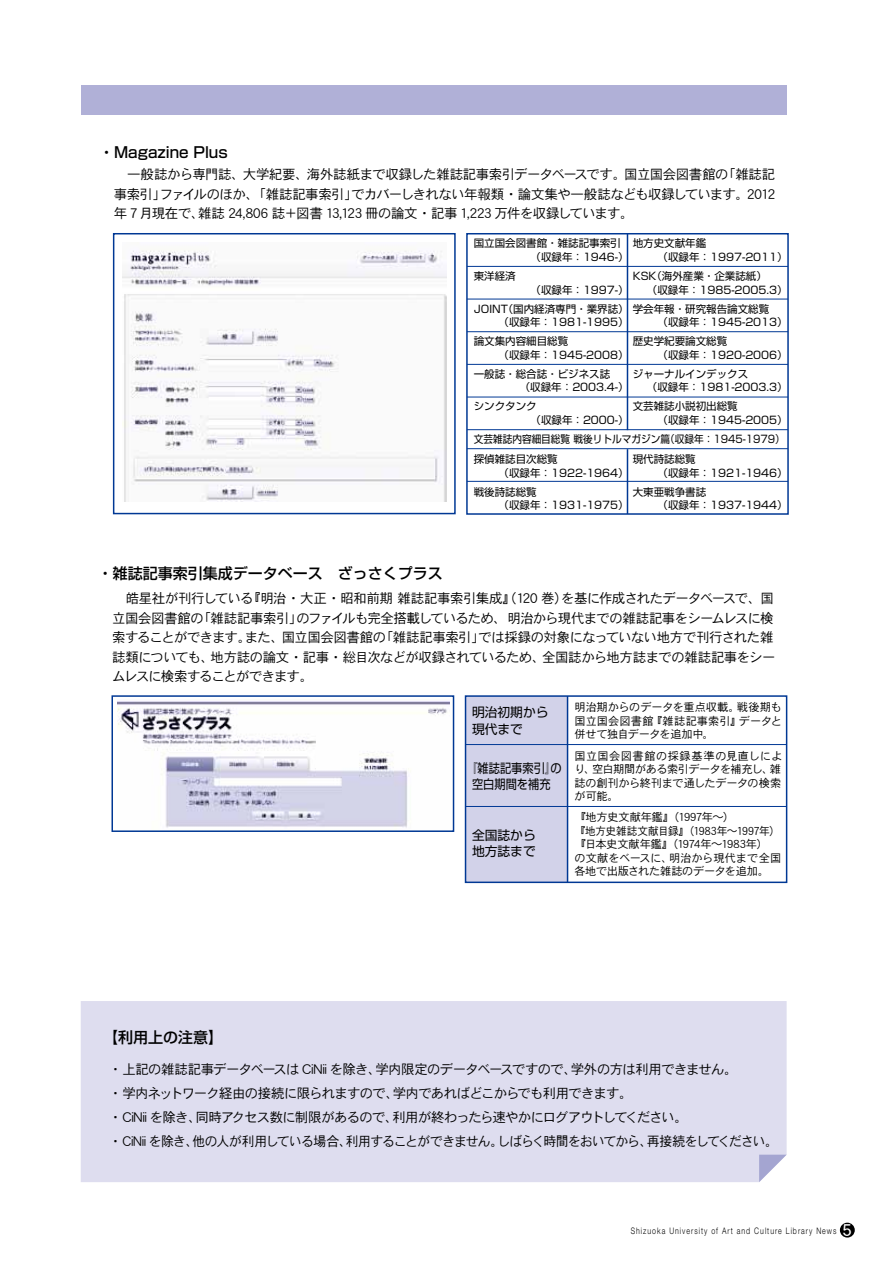
<style>
.page{position:relative;width:893px;height:1263px;background:#fff}
.page>*{position:absolute;margin:0;border:0;box-sizing:border-box;transform-origin:0 0}
.t1{font:16.5px "DFHS Gothic W5 MP RKSJ H";color:#fff}
.t2{font:500 15px "Shin Go Pr 5";color:#000}
.t3{font:13.5px/24px "DFHS Gothic W3 MP RKSJ H";letter-spacing:-.055em;color:#000}
.t4{font:13.5px "DFHS Gothic W3 MP RKSJ H";letter-spacing:-.035em;color:#000}
.t5{font:13.5px "DFHS Gothic W3 MP RKSJ H";letter-spacing:-.03em;color:#000}
.t6{font:13.5px/19.5px "DFHS Gothic W3 MP RKSJ H";letter-spacing:-.075em;color:#000}
.t7{font:13.5px "DFHS Gothic W3 MP RKSJ H";letter-spacing:.015em;color:#000}
.t8{font:13.5px "DFHS Gothic W3 MP RKSJ H";letter-spacing:-.085em;color:#000;scale:.96 1}
.t9{font:13.5px "DFHS Gothic W3 MP RKSJ H";letter-spacing:-.075em;color:#000;scale:.96 1}
.t10{font:13.5px "DFHS Gothic W3 MP RKSJ H";letter-spacing:-.055em;color:#000;scale:.96 1}
.t11{font:13.5px "DFHS Gothic W3 MP RKSJ H";letter-spacing:-.115em;color:#000;scale:.96 1}
.t12{font:12.75px/16.5px "Shin Go Pr 5";color:#000}
.t13{font:12.75px/16.5px "Shin Go Pr 5";color:#000;text-align:center;scale:.88 1}
.t14{font:11.25px/13.5px "DFHS Gothic W3 MP RKSJ H";letter-spacing:-.02em;color:#000}
.t15{font:11.25px "DFHS Gothic W3 MP RKSJ H";letter-spacing:-.02em;color:#000;scale:.95 1}
.t16{font:11.25px/13.5px "DFHS Gothic W3 MP RKSJ H";letter-spacing:.035em;color:#000;text-align:right}
.t17{font:11.25px "DFHS Gothic W3 MP RKSJ H";letter-spacing:-.055em;color:#000}
.t18{font:10.5px/13.5px "Shin Go Pr 5";color:#000}
.t19{font:10.5px "Shin Go Pr 5";color:#000;scale:.92 1}
.t20{font:300 9px "Helvetica Neue";letter-spacing:.145em;color:#000;scale:.78 1}
.s1{font-family:"Koz Go Pro"}
</style>
<div class="page">
<div style="left:840px;top:1223px;width:15px;height:14px;background:#000;border-radius:50%"></div>
<div style="left:81px;top:85px;width:706px;height:30px;background:#b0b0d7"></div>
<div style="left:81px;top:1001px;width:706px;height:181px;background:#deddef"></div>
<img style="left:123px;top:250px;width:323px;height:252px">
<div style="left:113px;top:233px;width:343px;height:281px;border:2px solid #003894"></div>
<div style="left:466px;top:233px;width:323px;height:282px;border:2px solid #003894"></div>
<hr style="left:467px;top:266px;width:321px;height:1px;background:#003894">
<hr style="left:467px;top:299px;width:321px;height:1px;background:#003894">
<hr style="left:467px;top:331px;width:321px;height:1px;background:#003894">
<hr style="left:467px;top:364px;width:321px;height:1px;background:#003894">
<hr style="left:467px;top:397px;width:321px;height:1px;background:#003894">
<hr style="left:467px;top:429px;width:321px;height:1px;background:#003894">
<hr style="left:467px;top:481px;width:321px;height:1px;background:#003894">
<hr style="left:627px;top:234px;width:1px;height:196px;background:#003894">
<hr style="left:627px;top:449px;width:1px;height:65px;background:#003894">
<div style="left:465px;top:696px;width:102px;height:186px;background:#d2d2e9"></div>
<img style="left:117px;top:701px;width:332px;height:127px">
<div style="left:111px;top:695px;width:343px;height:137px;border:2px solid #003894"></div>
<div style="left:465px;top:695px;width:322px;height:188px;border:2px solid #003894"></div>
<hr style="left:465px;top:744px;width:322px;height:1px;background:#003894">
<hr style="left:465px;top:806px;width:322px;height:1px;background:#003894">
<hr style="left:567px;top:696px;width:1px;height:186px;background:#003894">
<svg style="left:759px;top:1155px;width:28px;height:27px"></svg>
<hr style="left:467px;top:448px;width:321px;height:1px;background:#003894">
<p class="t2" style="left:99px;top:140px;width:130px">・Magazine Plus</p>
<p class="t3" style="left:114px;top:163px;width:133px">　一般誌から専門誌、</p>
<p class="t3" style="left:243px;top:163px;width:68px">大学紀要、</p>
<p class="t3" style="left:307px;top:163px;width:321px">海外誌紙まで収録した雑誌記事索引データベースです。</p>
<p class="t4" style="left:624px;top:168px;width:106px">国立国会図書館の</p>
<p class="t3" style="left:722px;top:163px;width:55px">「雑誌記</p>
<p class="t3" style="left:351px;top:182px;width:399px">でカバーしきれない年報類・論文集や一般誌なども収録しています。</p>
<p class="t3" style="left:114px;top:182px;width:54px">事索引」</p>
<p class="t3" style="left:160px;top:182px;width:200px">ファイルのほか、「雑誌記事索引」</p>
<p class="t3" style="left:114px;top:202px;width:93px">年 7 月現在で、</p>
<p class="t4" style="left:198px;top:207px;width:437px">雑誌 24,806 誌＋図書 13,123 冊の論文・記事 1,223 万件を収録しています。</p>
<p class="t3" style="left:747px;top:182px;width:29px">2012</p>
<p class="t18" style="left:530px;top:236px;width:100px;text-indent:-57px">国立国会図書館・雑誌記事索引（収録年：1946-(</p>
<p class="t18" style="left:474px;top:268px;width:43px">東洋経済</p>
<p class="t18" style="left:503px;top:279px;width:268px;line-height:19px;text-indent:28px">（収録年：1997-(<br>（国内経済専門・業界誌( 学会年報・研究報告論文総覧</p>
<p class="t18" style="left:658px;top:236px;width:132px;text-indent:-25px">地方史文献年鑑<br>（収録年：1997-2011(</p>
<p class="t18" style="left:651px;top:268px;width:117px">（海外産業・企業誌紙(</p>
<p class="t18" style="left:647px;top:268px;width:142px;text-indent:-14px">KSK<br>（収録年：1985-2005.3(</p>
<p class="t18" style="left:633px;top:312px;width:157px;line-height:19px;text-indent:25px">（収録年：1945-2013(歴史学紀要論文総覧</p>
<p class="t18" style="left:633px;top:344px;width:157px;line-height:19px;text-indent:25px">（収録年：1920-2006(ジャーナルインデックス</p>
<p class="t18" style="left:633px;top:377px;width:157px;line-height:19px;text-indent:14px">（収録年：1981-2003.3(文芸雑誌小説初出総覧</p>
<p class="t18" style="left:658px;top:412px;width:132px">（収録年：1945-2005(</p>
<p class="t18" style="left:499px;top:301px;width:132px;text-indent:-24px">JOINT<br>（収録年：1981-1995(</p>
<p class="t18" style="left:499px;top:333px;width:132px;text-indent:-25px">論文集内容細目総覧<br>（収録年：1945-2008(</p>
<p class="t18" style="left:520px;top:366px;width:110px;text-indent:-46px">一般誌・総合誌・ビジネス誌<br>（収録年：2003.4-(</p>
<p class="t18" style="left:530px;top:399px;width:100px;text-indent:-57px">シンクタンク<br>（収録年：2000-(</p>
<p class="t19" style="left:474px;top:430px;width:215px">文芸雑誌内容細目総覧戦後リトルマガジン篇</p>
<p class="t19" style="left:665px;top:430px;width:132px">（収録年：1945-1979(</p>
<p class="t2" style="left:98px;top:561px;width:346px">・雑誌記事索引集成データベース　ざっさくプラス</p>
<p class="t18" style="left:499px;top:451px;width:132px;text-indent:-25px">探偵雑誌目次総覧<br>（収録年：1922-1964(</p>
<p class="t18" style="left:499px;top:484px;width:132px;text-indent:-25px">戦後詩誌総覧<br>（収録年：1931-1975(</p>
<p class="t18" style="left:658px;top:451px;width:132px;text-indent:-25px">現代詩誌総覧<br>（収録年：1921-1946(</p>
<p class="t18" style="left:658px;top:484px;width:132px;text-indent:-25px">大東亜戦争書誌<br>（収録年：1937-1944(</p>
<p class="t3" style="left:561px;top:587px;width:214px">を基に作成されたデータベースで、国</p>
<p class="t5" style="left:247px;top:592px;width:323px">『明治・大正・昭和前期雑誌記事索引集成』（120 巻）</p>
<p class="t3" style="left:112px;top:587px;width:143px">　皓星社が刊行している</p>
<p class="t3" style="left:296px;top:606px;width:479px">のファイルも完全搭載しているため、明治から現代までの雑誌記事をシームレスに検</p>
<p class="t4" style="left:112px;top:611px;width:93px">立国会図書館の</p>
<p class="t3" style="left:197px;top:606px;width:107px">「雑誌記事索引」</p>
<p class="t3" style="left:112px;top:626px;width:141px">索することができます。</p>
<p class="t3" style="left:245px;top:626px;width:41px">また、</p>
<p class="t4" style="left:282px;top:631px;width:106px">国立国会図書館の</p>
<p class="t3" style="left:379px;top:626px;width:107px">「雑誌記事索引」</p>
<p class="t3" style="left:479px;top:626px;width:297px">では採録の対象になっていない地方で刊行された雑</p>
<p class="t3" style="left:211px;top:645px;width:337px">地方誌の論文・記事・総目次などが収録されているため、</p>
<p class="t4" style="left:542px;top:650px;width:235px">全国誌から地方誌までの雑誌記事をシー</p>
<p class="t6" style="left:112px;top:647px;width:203px">誌類についても、<br>ムレスに検索することができます。</p>
<p class="t14" style="left:739px;top:701px;width:44px;text-indent:-164px">明治期からのデータを重点収載。<br>データと</p>
<p class="t12" style="left:472px;top:703px;width:78px">明治初期から現代まで</p>
<p class="t14" style="left:737px;top:701px;width:46px">戦後期も</p>
<p class="t14" style="left:574px;top:714px;width:141px">国立国会図書館<br>併せて独自データを追加中。</p>
<p class="t14" style="left:651px;top:714px;width:92px">『雑誌記事索引』</p>
<p class="t13" style="left:466px;top:759px;width:110px">『雑誌記事索引の』空白期間を補充</p>
<p class="t16" style="left:574px;top:749px;width:210px">国立国会図書館の採録基準の見直しによ雑</p>
<p class="t17" style="left:592px;top:764px;width:183px">空白期間がある索引データを補充し、</p>
<p class="t14" style="left:574px;top:763px;width:208px">り、<br>誌の創刊から終刊まで通したデータの検索が可能。</p>
<p class="t2" style="left:103px;top:1025px;width:121px">【利用上の注意【</p>
<p class="t12" style="left:472px;top:826px;width:65px">全国誌から地方誌まで</p>
<p class="t14" style="left:574px;top:810px;width:154px">『地方史文献年鑑』（1997年<span class="s1">~</span>(</p>
<p class="t15" style="left:574px;top:825px;width:218px">『地方史雑誌文献目録』（1983年<span class="s1">～</span>1997年(</p>
<p class="t14" style="left:574px;top:837px;width:195px">『日本史文献年鑑』（1974年<span class="s1">～</span>1983年(</p>
<p class="t14" style="left:669px;top:851px;width:114px">明治から現代まで全国</p>
<p class="t14" style="left:574px;top:851px;width:196px">の文献をベースに、<br>各地で出版された雑誌のデータを追加。</p>
<p class="t3" style="left:109px;top:1057px;width:275px">・上記の雑誌記事データベースは CiNii を除き、</p>
<p class="t3" style="left:375px;top:1057px;width:204px">学内限定のデータベースですので、</p>
<p class="t3" style="left:571px;top:1057px;width:169px">学外の方は利用できません。</p>
<p class="t3" style="left:393px;top:1081px;width:242px">学内であればどこからでも利用できます。</p>
<p class="t3" style="left:392px;top:1081px;width:297px;text-indent:-283px">・学内ネットワーク経由の接続に限られますので、<br>利用が終わったら速やかにログアウトしてください。</p>
<p class="t7" style="left:109px;top:1110px;width:95px">・CiNii を除き、</p>
<p class="t3" style="left:195px;top:1105px;width:205px">同時アクセス数に制限があるので、</p>
<p class="t8" style="left:497px;top:1134px;width:164px">しばらく時間をおいてから、</p>
<p class="t10" style="left:193px;top:1134px;width:168px">他の人が利用している場合、</p>
<p class="t7" style="left:109px;top:1134px;width:92px">・CiNii を除き、</p>
<p class="t11" style="left:647px;top:1134px;width:139px">再接続をしてください。</p>
<p class="t9" style="left:346px;top:1134px;width:166px">利用することができません。</p>
<p class="t1" style="left:842px;top:1222px;width:11px">5</p>
<p class="t20" style="left:631px;top:1225px;width:265px">Shizuoka University of Art and Culture Library News</p>
</div>
